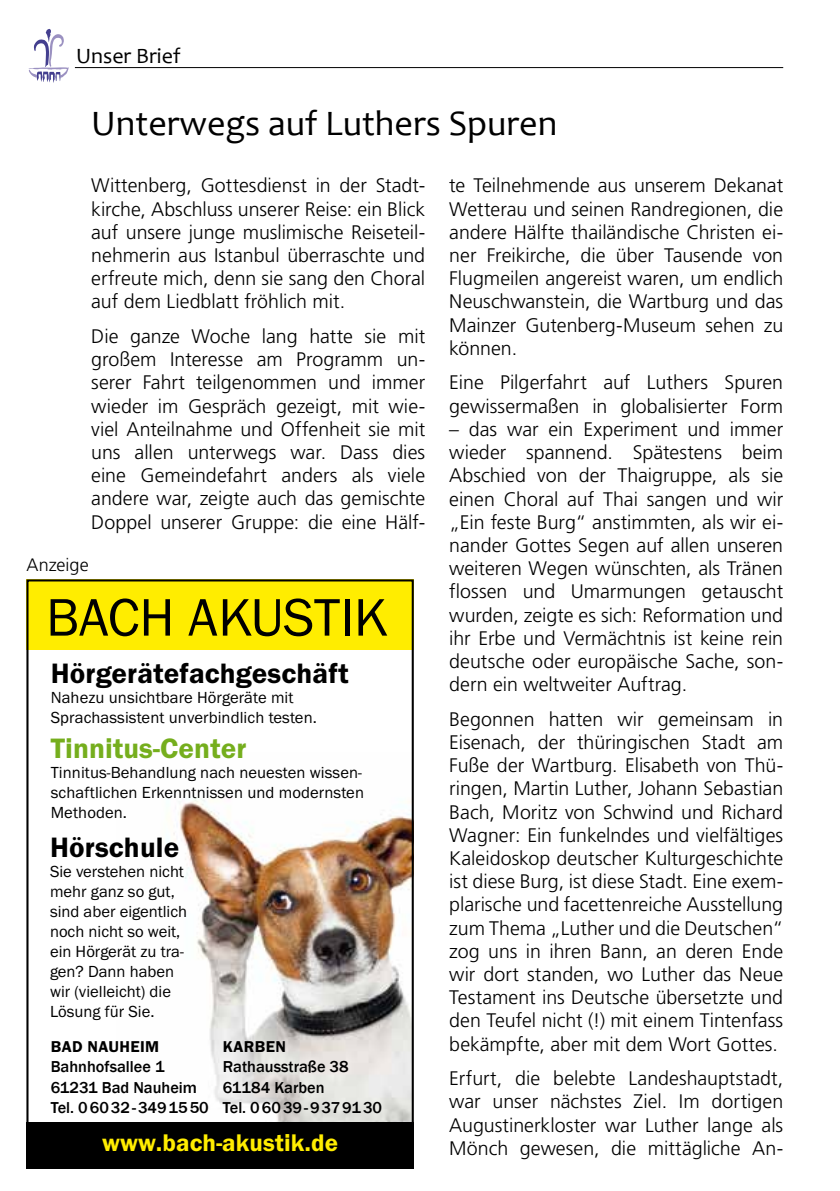
<style>
.page{position:relative;width:840px;height:1191px;background:#fff}
.page>*{position:absolute;margin:0;border:0;box-sizing:border-box;transform-origin:0 0}
.t1{font:36px "Candara";color:#000}
.t2{font:600 29px "Franklin Got ITC";letter-spacing:.005em;color:#000}
.t3{font:600 29px "Franklin Got ITC";letter-spacing:.005em;color:#75ae1d}
.t4{font:600 25px "Franklin Got ITC";letter-spacing:.005em;color:#ffed00}
.t5{font:22px "Candara";color:#000}
.t6{font:300 19.6px/23.2px "Frutiger LT Std";color:#000;text-align:justify}
.t7{font:300 18px "Frutiger LT Std";color:#000}
.t8{font:16.6px/20px "Franklin Got ITC";letter-spacing:.005em;color:#000}
.t9{font:500 16.2px/20.4px "Franklin Gothic";color:#000}
.t10{font:600 16.2px "Franklin Got ITC";letter-spacing:.025em;color:#000}
</style>
<div class="page">
<svg style="left:28px;top:29px;width:41px;height:54px"></svg>
<hr style="left:75px;top:67px;width:707px;height:1px;background:#000">
<img style="left:173px;top:799px;width:237px;height:323px">
<div style="left:26px;top:1122px;width:387px;height:46px;background:#000"></div>
<div style="left:26px;top:579px;width:387px;height:71px;background:#ffed00"></div>
<svg style="left:51px;top:598px;width:87px;height:38px"></svg>
<svg style="left:144px;top:599px;width:26px;height:36px"></svg>
<svg style="left:188px;top:599px;width:29px;height:36px"></svg>
<svg style="left:223px;top:598px;width:116px;height:38px"></svg>
<div style="left:344px;top:599px;width:5px;height:36px;background:#000"></div>
<svg style="left:358px;top:599px;width:29px;height:36px"></svg>
<div style="left:26px;top:579px;width:387px;height:589px;border:2px solid #000"></div>
<p class="t5" style="left:76px;top:42px;width:106px">Unser Brief</p>
<h1 class="t1" style="left:91px;top:100px;width:467px">Unterwegs auf Luthers Spuren</h1>
<p class="t6" style="left:91px;top:174px;width:335px">Wittenberg, Gottesdienst in der Stadt&shy;kirche, Abschluss unserer Reise: ein Blick auf unsere junge muslimische Reiseteil&shy;nehmerin aus Istanbul überraschte und erfreute mich, denn sie sang den Choral auf dem Liedblatt fröhlich mit.</p>
<p class="t6" style="left:91px;top:325px;width:335px">Die ganze Woche lang hatte sie mit großem Interesse am Programm un&shy;serer Fahrt teilgenommen und immer wieder im Gespräch gezeigt, mit wie&shy;viel Anteilnahme und Offenheit sie mit uns allen unterwegs war. Dass dies eine Gemeindefahrt anders als viele andere war, zeigte auch das gemischte Doppel unserer Gruppe: die eine Hälf-</p>
<p class="t7" style="left:26px;top:555px;width:64px">Anzeige</p>
<h2 class="t2" style="left:51px;top:657px;width:299px">Hörgerätefachgeschäft</h2>
<p class="t8" style="left:51px;top:687px;width:267px">Nahezu unsichtbare Hörgeräte mit<br>Sprachassistent unverbindlich testen.</p>
<h2 class="t3" style="left:51px;top:732px;width:197px">Tinnitus-Center</h2>
<p class="t8" style="left:51px;top:763px;width:314px">Tinnitus-Behandlung nach neuesten wissen&shy;schaftlichen Erkenntnissen und modernsten<br>Methoden.</p>
<h2 class="t2" style="left:50px;top:831px;width:131px">Hörschule</h2>
<p class="t8" style="left:50px;top:862px;width:139px">Sie verstehen nicht mehr ganz so gut, sind aber eigentlich noch nicht so weit, ein Hörgerät zu tra&shy;gen? Dann haben wir (vielleicht) die<br>Lösung für Sie.</p>
<p class="t10" style="left:51px;top:1037px;width:110px">BAD NAUHEIM</p>
<p class="t9" style="left:51px;top:1056px;width:159px">Bahnhofsallee 1<br>61231 Bad Nauheim<br>Tel. 06032-3491550</p>
<p class="t10" style="left:223px;top:1037px;width:65px">KARBEN</p>
<p class="t9" style="left:223px;top:1056px;width:161px">Rathausstraße 38<br>61184 Karben<br>Tel. 06039-9379130</p>
<p class="t4" style="left:102px;top:1128px;width:237px">www.bach-akustik.de</p>
<p class="t6" style="left:449px;top:174px;width:335px">te Teilnehmende aus unserem Dekanat Wetterau und seinen Randregionen, die andere Hälfte thailändische Christen ei&shy;ner Freikirche, die über Tausende von Flugmeilen angereist waren, um endlich Neuschwanstein, die Wartburg und das Mainzer Gutenberg-Museum sehen zu können.</p>
<p class="t6" style="left:449px;top:371px;width:335px">Eine Pilgerfahrt auf Luthers Spuren gewissermaßen in globalisierter Form</p>
<p class="t6" style="left:449px;top:418px;width:335px">– das war ein Experiment und immer wieder spannend. Spätestens beim Abschied von der Thaigruppe, als sie einen Choral auf Thai sangen und wir „Ein feste Burg“ anstimmten, als wir ei&shy;nander Gottes Segen auf allen unseren weiteren Wegen wünschten, als Tränen flossen und Umarmungen getauscht wurden, zeigte es sich: Reformation und ihr Erbe und Vermächtnis ist keine rein deutsche oder europäische Sache, son&shy;dern ein weltweiter Auftrag.</p>
<p class="t6" style="left:449px;top:707px;width:335px">Begonnen hatten wir gemeinsam in Eisenach, der thüringischen Stadt am Fuße der Wartburg. Elisabeth von Thü&shy;ringen, Martin Luther, Johann Sebastian Bach, Moritz von Schwind und Richard Wagner: Ein funkelndes und vielfältiges Kaleidoskop deutscher Kulturgeschichte ist diese Burg, ist diese Stadt. Eine exem&shy;plarische und facettenreiche Ausstellung zum Thema „Luther und die Deutschen“ zog uns in ihren Bann, an deren Ende wir dort standen, wo Luther das Neue Testament ins Deutsche übersetzte und den Teufel nicht (!) mit einem Tintenfass bekämpfte, aber mit dem Wort Gottes.</p>
<p class="t6" style="left:449px;top:1067px;width:335px">Erfurt, die belebte Landeshauptstadt, war unser nächstes Ziel. Im dortigen Augustinerkloster war Luther lange als Mönch gewesen, die mittägliche An-</p>
</div>
